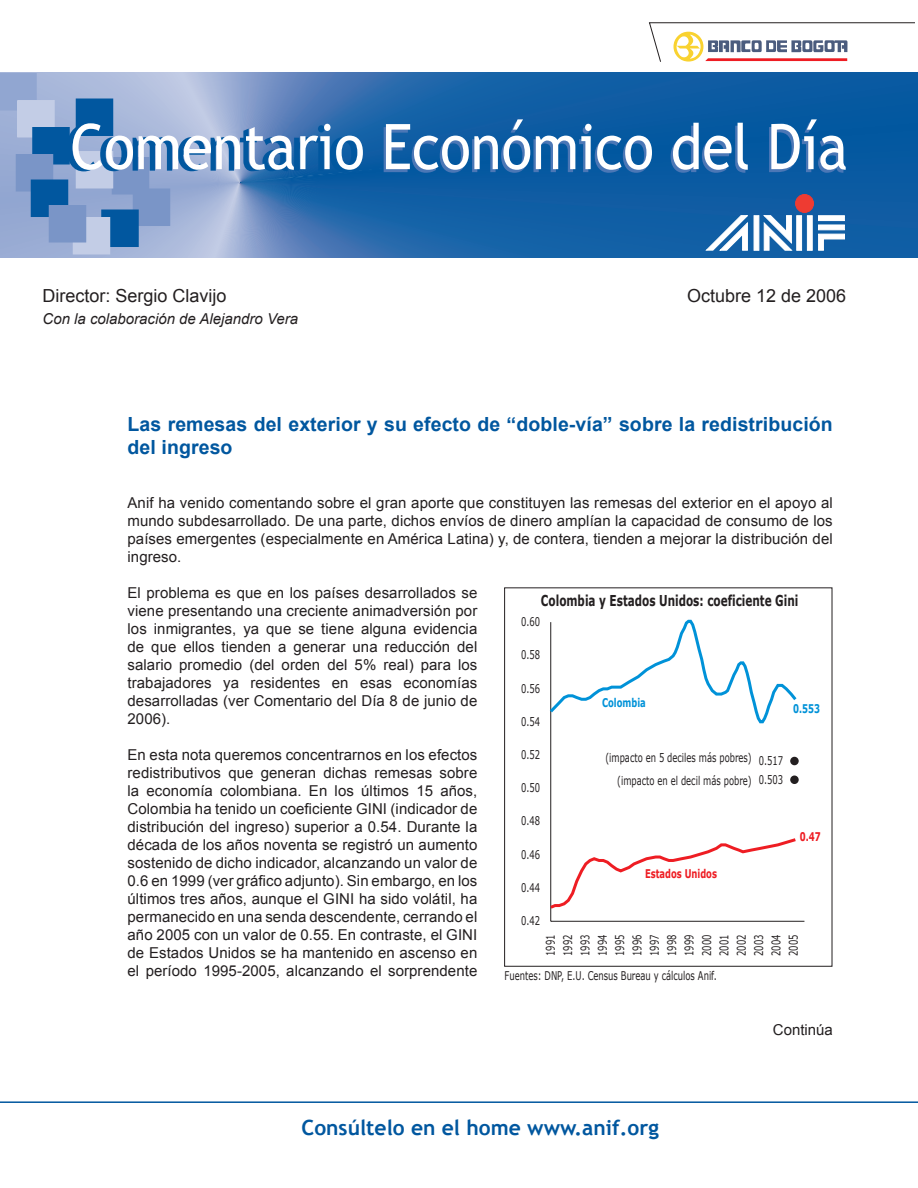
<style>
.page{position:relative;width:918px;height:1188px;background:#fff}
.page>*{position:absolute;margin:0;border:0;box-sizing:border-box;transform-origin:0 0}
.t1{font:63px "Trebuchet MS";color:#4b77b6;scale:.9 1}
.t2{font:700 21px "Trebuchet MS";color:#01579f}
.t3{font:700 19.5px/23.4px "Arial";letter-spacing:.005em;color:#01579f}
.t4{font:18px "Arial";color:#231f20}
.t5{font:15px/18px "Arial";letter-spacing:.005em;color:#231f20;text-align:justify}
.t6{font:700 15px "Verdana";color:#231f20;scale:.7 1}
.t7{font:italic 15px "Arial";color:#231f20}
.t8{font:12px/17.4px "Verdana";color:#231f20;text-align:justify;scale:.7 1}
.t9{font:700 12px "Verdana";color:#ee1d23;scale:.7 1}
.t10{font:700 12px "Verdana";color:#0092d8;scale:.7 1}
.s1{color:#01579f}
</style>
<div class="page">
<hr style="left:0;top:1101px;width:918px;height:2px;background:#01579f">
<svg style="left:0;top:73px;width:918px;height:184px"></svg>
<div style="left:797px;top:216px;width:5px;height:34px;background:#fff"></div>
<div style="left:807px;top:216px;width:5px;height:34px;background:#fff"></div>
<svg style="left:649px;top:22px;width:266px;height:40px"></svg>
<hr style="left:550px;top:622px;width:1px;height:299px;background:#231f20">
<hr style="left:551px;top:921px;width:253px;height:1px;background:#231f20">
<svg style="left:550px;top:619px;width:247px;height:106px"></svg>
<svg style="left:550px;top:836px;width:246px;height:75px"></svg>
<div style="left:790px;top:757px;width:9px;height:8px;background:#231f20;border-radius:50%"></div>
<div style="left:790px;top:776px;width:9px;height:8px;background:#231f20;border-radius:50%"></div>
<div style="left:504px;top:587px;width:328px;height:380px;border:1px solid #231f20"></div>
<h1 class="t1" style="left:64px;top:113px;width:869px"><span class="s1">Comentario</span> Económico del Día</h1>
<p class="t4" style="left:43px;top:286px;width:186px">Director: Sergio Clavijo</p>
<p class="t7" style="left:43px;top:310px;width:257px">Con la colaboración de Alejandro Vera</p>
<p class="t4" style="left:687px;top:286px;width:161px">Octubre 12 de 2006</p>
<h3 class="t3" style="left:128px;top:412px;width:707px">Las remesas del exterior y su efecto de “doble-vía” sobre la redistribución del ingreso</h3>
<p class="t5" style="left:128px;top:494px;width:707px">Anif ha venido comentando sobre el gran aporte que constituyen las remesas del exterior en el apoyo al mundo subdesarrollado. De una parte, dichos envíos de dinero amplían la capacidad de consumo de los países emergentes (especialmente en América Latina) y, de contera, tienden a mejorar la distribución del ingreso.</p>
<p class="t5" style="left:128px;top:584px;width:351px">El problema es que en los países desarrollados se viene presentando una creciente animadversión por los inmigrantes, ya que se tiene alguna evidencia de que ellos tienden a generar una reducción del salario promedio (del orden del 5% real) para los trabajadores ya residentes en esas economías desarrolladas (ver Comentario del Día 8 de junio de 2006).</p>
<p class="t5" style="left:128px;top:746px;width:351px">En esta nota queremos concentrarnos en los efectos redistributivos que generan dichas remesas sobre la economía colombiana. En los últimos 15 años, Colombia ha tenido un coeficiente GINI (indicador de distribución del ingreso) superior a 0.54. Durante la década de los años noventa se registró un aumento sostenido de dicho indicador, alcanzando un valor de 0.6 en 1999 (ver gráfico adjunto). Sin embargo, en los últimos tres años, aunque el GINI ha sido volátil, ha permanecido en una senda descendente, cerrando el año 2005 con un valor de 0.55. En contraste, el GINI de Estados Unidos se ha mantenido en ascenso en el período 1995-2005, alcanzando el sorprendente</p>
<p class="t6" style="left:541px;top:591px;width:369px">Colombia y Estados Unidos: coeficiente Gini</p>
<p class="t8" style="left:521px;top:613px;width:29px">0.60</p>
<p class="t8" style="left:521px;top:646px;width:29px">0.58</p>
<p class="t8" style="left:521px;top:679px;width:29px">0.56</p>
<p class="t10" style="left:602px;top:695px;width:64px">Colombia</p>
<p class="t10" style="left:793px;top:701px;width:40px">0.553</p>
<p class="t8" style="left:521px;top:712px;width:29px">0.54</p>
<p class="t8" style="left:521px;top:746px;width:29px">0.52</p>
<p class="t8" style="left:605px;top:746px;width:211px;line-height:22.5px;text-align:right">(impacto en 5 deciles más pobres) (impacto en el decil más pobre)</p>
<p class="t8" style="left:759px;top:750px;width:36px;line-height:19.2px">0.517<br>0.503</p>
<p class="t8" style="left:521px;top:779px;width:29px">0.50</p>
<p class="t8" style="left:521px;top:812px;width:29px">0.48</p>
<p class="t9" style="left:800px;top:829px;width:31px">0.47</p>
<p class="t8" style="left:521px;top:845px;width:29px">0.46</p>
<p class="t9" style="left:645px;top:866px;width:104px">Estados Unidos</p>
<p class="t8" style="left:521px;top:878px;width:29px">0.44</p>
<p class="t8" style="left:521px;top:912px;width:29px">0.42</p>
<p class="t8" style="left:541px;top:956px;width:32px;rotate:-90deg">1991<br>1992<br>1993<br>1994<br>1995<br>1996<br>1997<br>1998<br>1999<br>2000<br>2001<br>2002<br>2003<br>2004<br>2005</p>
<p class="t8" style="left:505px;top:967px;width:305px">Fuentes: DNP, E.U. Census Bureau y cálculos Anif.</p>
<h2 class="t2" style="left:302px;top:1114px;width:359px">Consúltelo en el home www.anif.org</h2>
<p class="t5" style="left:773px;top:1021px;width:62px">Continúa</p>
</div>
